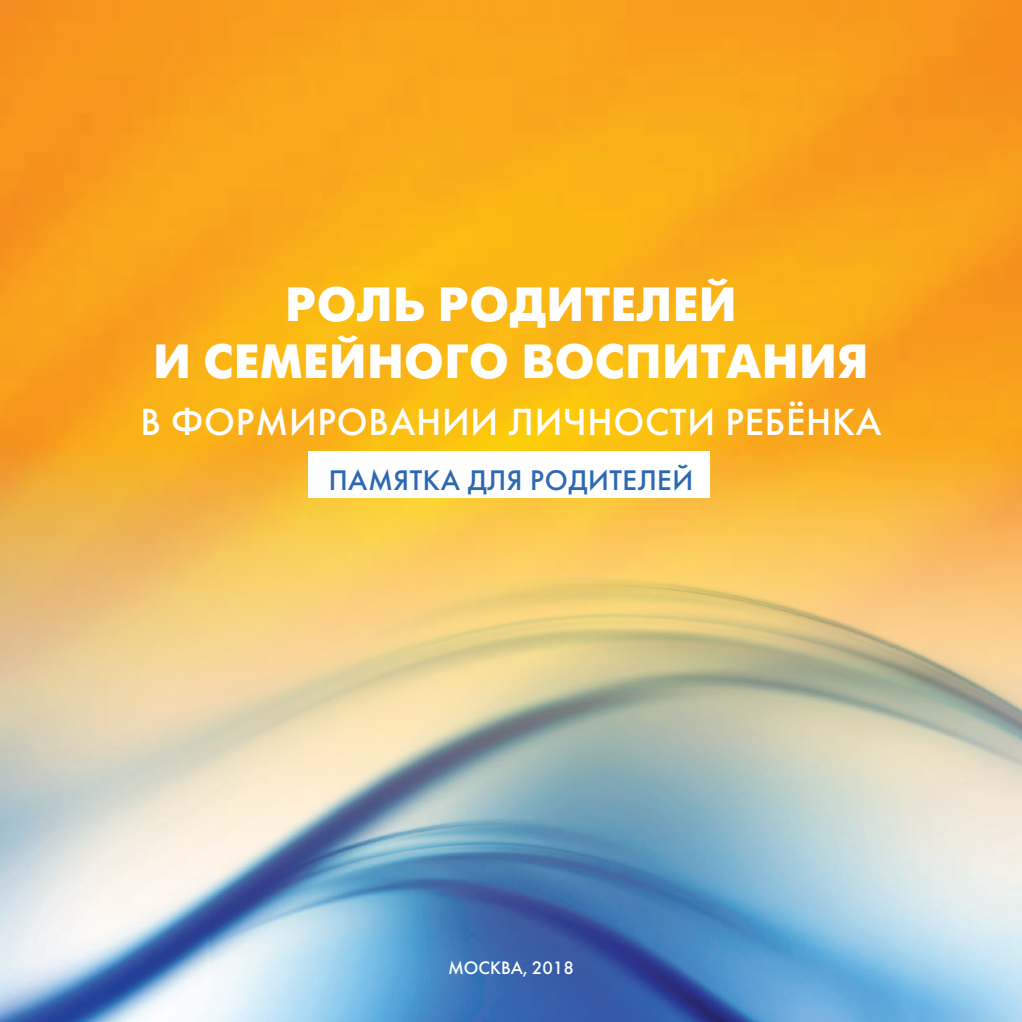
<style>
.page{position:relative;width:1022px;height:1022px;background:#fff}
.page>*{position:absolute;margin:0;border:0;box-sizing:border-box;transform-origin:0 0}
.t1{font:700 47.95px/56.9px "Futura Futuris C";letter-spacing:.02em;color:#fff;text-align:center}
.t2{font:37.45px "Futura Futuris C";letter-spacing:.02em;color:#fff}
.t3{font:28px "Futura Futuris C";letter-spacing:.02em;color:#2d68b1}
.t4{font:17.85px "Futura Futuris C";color:#fff}
</style>
<div class="page">
<img style="left:0;top:0;width:1022px;height:446px">
<img style="left:0;top:446px;width:1022px;height:576px">
<p class="t1" style="left:154px;top:277px;width:716px">РОЛЬ РОДИТЕЛЕЙ<br>И СЕМЕЙНОГО ВОСПИТАНИЯ</p>
<p class="t2" style="left:140px;top:399px;width:743px">В ФОРМИРОВАНИИ ЛИЧНОСТИ РЕБЁНКА</p>
<p class="t3" style="left:329px;top:463px;width:366px">ПАМЯТКА ДЛЯ РОДИТЕЛЕЙ</p>
<p class="t4" style="left:448px;top:957px;width:127px">МОСКВА, 2018</p>
</div>
